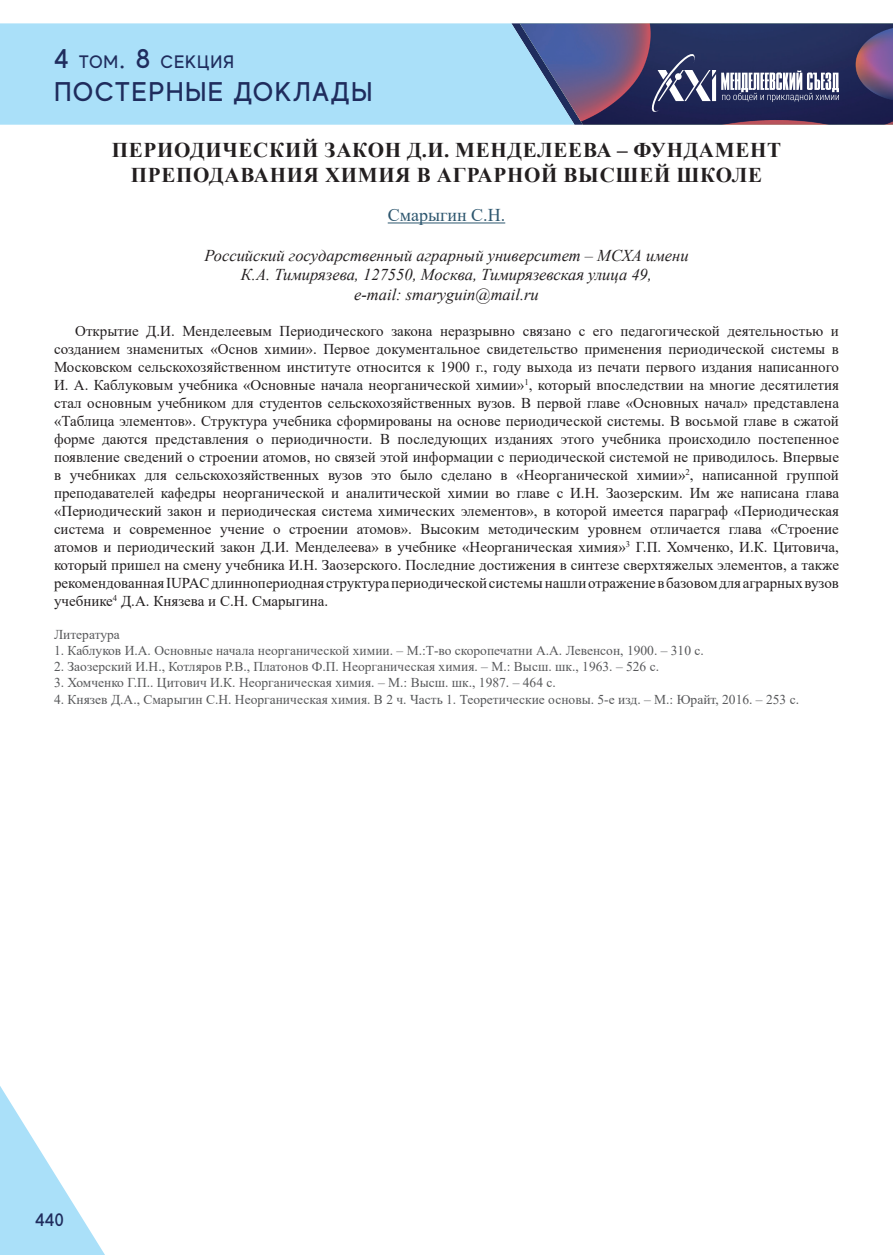
<style>
.page{position:relative;width:893px;height:1255px;background:#fff}
.page>*{position:absolute;margin:0;border:0;box-sizing:border-box;transform-origin:0 0}
.t1{font:500 27px "MADE Evolve Sans";letter-spacing:.05em;color:#1f2c5d}
.t2{font:700 21px/25.2px "Times New Roman";letter-spacing:.035em;color:#231f20;text-align:center}
.t3{font:500 18px "MADE Evolve Sans";letter-spacing:.05em;color:#1f2c5d}
.t4{font:18px "Times New Roman";color:#2e576f}
.t5{font:italic 16.5px/19.8px "Times New Roman";color:#231f20;text-align:center}
.t6{font:15px/18px "Times New Roman";color:#231f20;text-align:justify}
.t7{font:13.5px "Times New Roman";color:#57585a}
.s1{font-size:27px}
</style>
<div class="page">
<div style="left:0;top:23px;width:511px;height:102px;background:#aae0f9"></div>
<svg style="left:0;top:1086px;width:105px;height:168px"></svg>
<svg style="left:511px;top:23px;width:382px;height:102px;background:#51557f"></svg>
<hr style="left:388px;top:222px;width:117px;height:1px;background:#2e576f">
<p class="t3" style="left:54px;top:51px;width:182px"><span class="s1">4</span> ТОМ<span class="s1">. 8</span> СЕКЦИЯ</p>
<h1 class="t1" style="left:54px;top:74px;width:320px">ПОСТЕРНЫЕ ДОКЛАДЫ</h1>
<h2 class="t2" style="left:112px;top:137px;width:671px">ПЕРИОДИЧЕСКИЙ ЗАКОН Д.И. МЕНДЕЛЕЕВА – ФУНДАМЕНТ<br>ПРЕПОДАВАНИЯ ХИМИЯ В АГРАРНОЙ ВЫСШЕЙ ШКОЛЕ</h2>
<p class="t4" style="left:388px;top:202px;width:119px">Смарыгин С.Н.</p>
<p class="t5" style="left:204px;top:245px;width:486px">Российский государственный аграрный университет – МСХА имени<br>К.А. Тимирязева, 127550, Москва, Тимирязевская улица 49,<br>e-mail: smaryguin@mail.ru</p>
<p class="t6" style="left:54px;top:322px;width:786px;text-indent:21px">Открытие Д.И. Менделеевым Периодического закона неразрывно связано с его педагогической деятельностью и созданием знаменитых «Основ химии». Первое документальное свидетельство применения периодической системы в Московском сельскохозяйственном институте относится к 1900 г., году выхода из печати первого издания написанного И. А. Каблуковым учебника «Основные начала неорганической химии»<sup>1</sup>, который впоследствии на многие десятилетия стал основным учебником для студентов сельскохозяйственных вузов. В первой главе «Основных начал» представлена «Таблица элементов». Структура учебника сформированы на основе периодической системы. В восьмой главе в сжатой форме даются представления о периодичности. В последующих изданиях этого учебника происходило постепенное появление сведений о строении атомов, но связей этой информации с периодической системой не приводилось. Впервые в учебниках для сельскохозяйственных вузов это было сделано в «Неорганической химии»<sup>2</sup>, написанной группой преподавателей кафедры неорганической и аналитической химии во главе с И.Н. Заозерским. Им же написана глава «Периодический закон и периодическая система химических элементов», в которой имеется параграф «Периодическая система и современное учение о строении атомов». Высоким методическим уровнем отличается глава «Строение атомов и периодический закон Д.И. Менделеева» в учебнике «Неорганическая химия»<sup>3</sup> Г.П. Хомченко, И.К. Цитовича, который пришел на смену учебника И.Н. Заозерского. Последние достижения в синтезе сверхтяжелых элементов, а также рекомендованная IUPAC длиннопериодная структура периодической системы нашли отражение в базовом для аграрных вузов учебнике<sup>4</sup> Д.А. Князева и С.Н. Смарыгина.</p>
<p class="t7" style="left:54px;top:624px;width:67px">Литература</p>
<p class="t7" style="left:54px;top:641px;width:651px">1. Каблуков И.А. Основные начала неорганической химии. – М.:Т-во скоропечатни А.А. Левенсон, 1900. – 310 с.</p>
<p class="t7" style="left:54px;top:657px;width:607px">2. Заозерский И.Н., Котляров Р.В., Платонов Ф.П. Неорганическая химия. – М.: Высш. шк., 1963. – 526 с.</p>
<p class="t7" style="left:54px;top:673px;width:503px">3. Хомченко Г.П.. Цитович И.К. Неорганическая химия. – М.: Высш. шк., 1987. – 464 с.</p>
<p class="t7" style="left:54px;top:689px;width:747px">4. Князев Д.А., Смарыгин С.Н. Неорганическая химия. В 2 ч. Часть 1. Теоретические основы. 5-е изд. – М.: Юрайт, 2016. – 253 с.</p>
<p class="t3" style="left:35px;top:1208px;width:30px">440</p>
</div>
